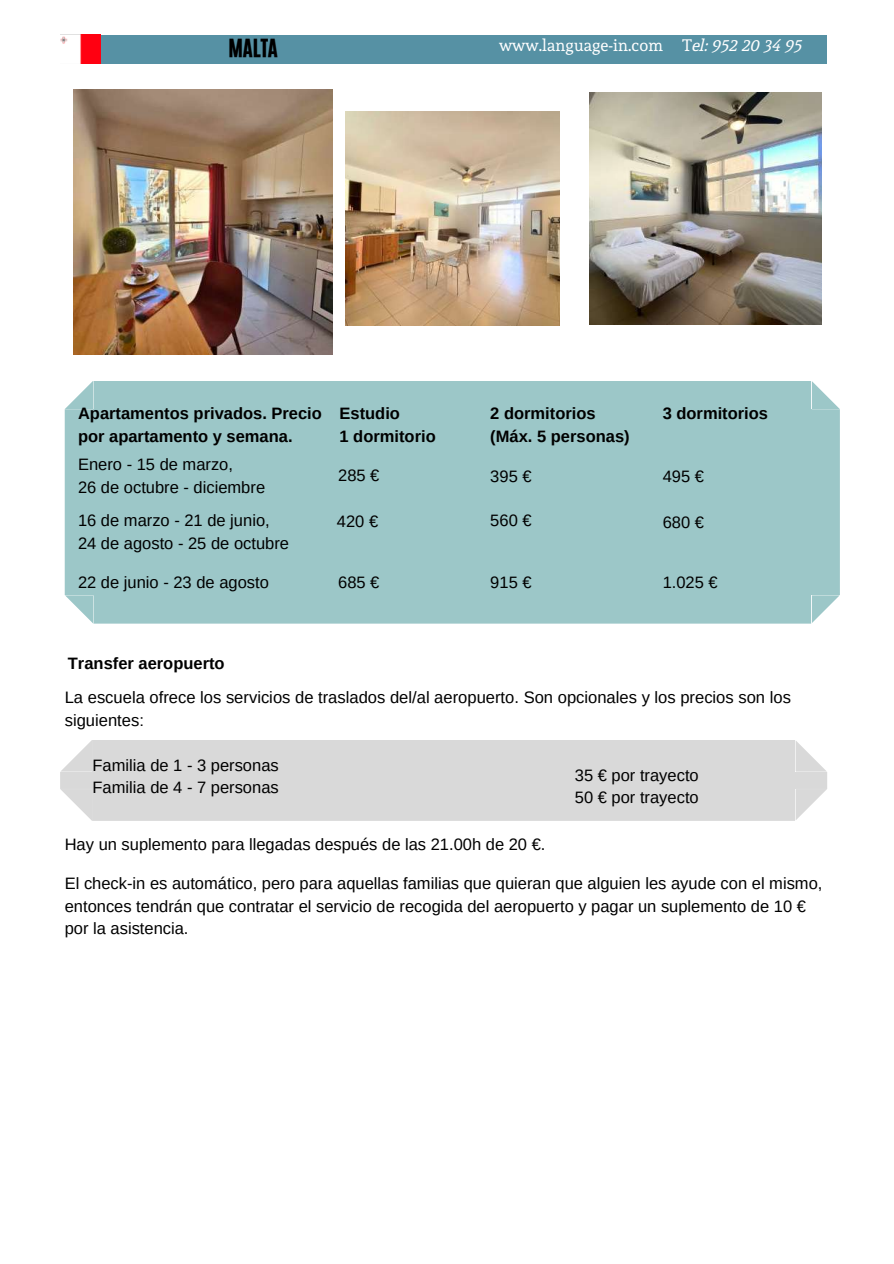
<style>
.page{position:relative;width:894px;height:1264px;background:#fff}
.page>*{position:absolute;margin:0;border:0;box-sizing:border-box;transform-origin:0 0}
.t1{font:21px "CA Generated";color:#000}
.t2{font:16.5px/22.5px "Arimo";color:#000}
.t3{font:700 16.5px/22.5px "Arimo";color:#000}
.t4{font:16.5px "Andada";color:#fff}
.s1{font-family:"CA Generated"}
</style>
<div class="page">
<div style="left:101px;top:36px;width:725px;height:28px;background:#5691a4"></div>
<img style="left:61px;top:35px;width:39px;height:29px">
<div style="left:60px;top:740px;width:766px;height:80px;background:#d9d9d9"></div>
<div style="left:65px;top:381px;width:774px;height:242px;background:#9cc7c8"></div>
<img style="left:589px;top:93px;width:232px;height:232px">
<img style="left:345px;top:111px;width:214px;height:214px">
<img style="left:74px;top:89px;width:259px;height:266px">
<p class="t1" style="left:228px;top:33px;width:51px">MALTA</p>
<p class="t4" style="left:499px;top:35px;width:305px">www.language-in.com T<span class="s1">el: 952 20 34 95</span></p>
<p class="t3" style="left:78px;top:402px;width:245px">Apartamentos privados. Precio por apartamento y semana.</p>
<p class="t3" style="left:339px;top:402px;width:98px">Estudio<br>1 dormitorio</p>
<p class="t2" style="left:78px;top:453px;width:188px">Enero - 15 de marzo,<br>26 de octubre - diciembre</p>
<p class="t2" style="left:78px;top:509px;width:212px">16 de marzo - 21 de junio,<br>24 de agosto - 25 de octubre</p>
<p class="t2" style="left:78px;top:571px;width:192px">22 de junio - 23 de agosto</p>
<p class="t3" style="left:490px;top:402px;width:141px">2 dormitorios (Máx. 5 personas)</p>
<p class="t3" style="left:662px;top:402px;width:107px">3 dormitorios</p>
<p class="t2" style="left:662px;top:464px;width:43px">495 €</p>
<p class="t2" style="left:662px;top:511px;width:43px">680 €</p>
<p class="t2" style="left:338px;top:464px;width:43px">285 €</p>
<p class="t2" style="left:490px;top:464px;width:43px">395 €</p>
<p class="t2" style="left:337px;top:510px;width:43px">420 €</p>
<p class="t2" style="left:490px;top:509px;width:43px">560 €</p>
<p class="t2" style="left:338px;top:570px;width:43px">685 €</p>
<p class="t2" style="left:490px;top:570px;width:43px">915 €</p>
<p class="t2" style="left:662px;top:571px;width:57px">1.025 €</p>
<p class="t3" style="left:68px;top:652px;width:158px">Transfer aeropuerto</p>
<p class="t2" style="left:65px;top:686px;width:727px">La escuela ofrece los servicios de traslados del/al aeropuerto. Son opcionales y los precios son los siguientes:</p>
<p class="t2" style="left:92px;top:754px;width:188px">Familia de 1 - 3 personas<br>Familia de 4 - 7 personas</p>
<p class="t2" style="left:574px;top:763px;width:125px">35 € por trayecto<br>50 € por trayecto</p>
<p class="t2" style="left:65px;top:832px;width:482px">Hay un suplemento para llegadas después de las 21.00h de 20 €.</p>
<p class="t2" style="left:65px;top:872px;width:759px">El check-in es automático, pero para aquellas familias que quieran que alguien les ayude con el mismo, entonces tendrán que contratar el servicio de recogida del aeropuerto y pagar un suplemento de 10 € por la asistencia.</p>
</div>
